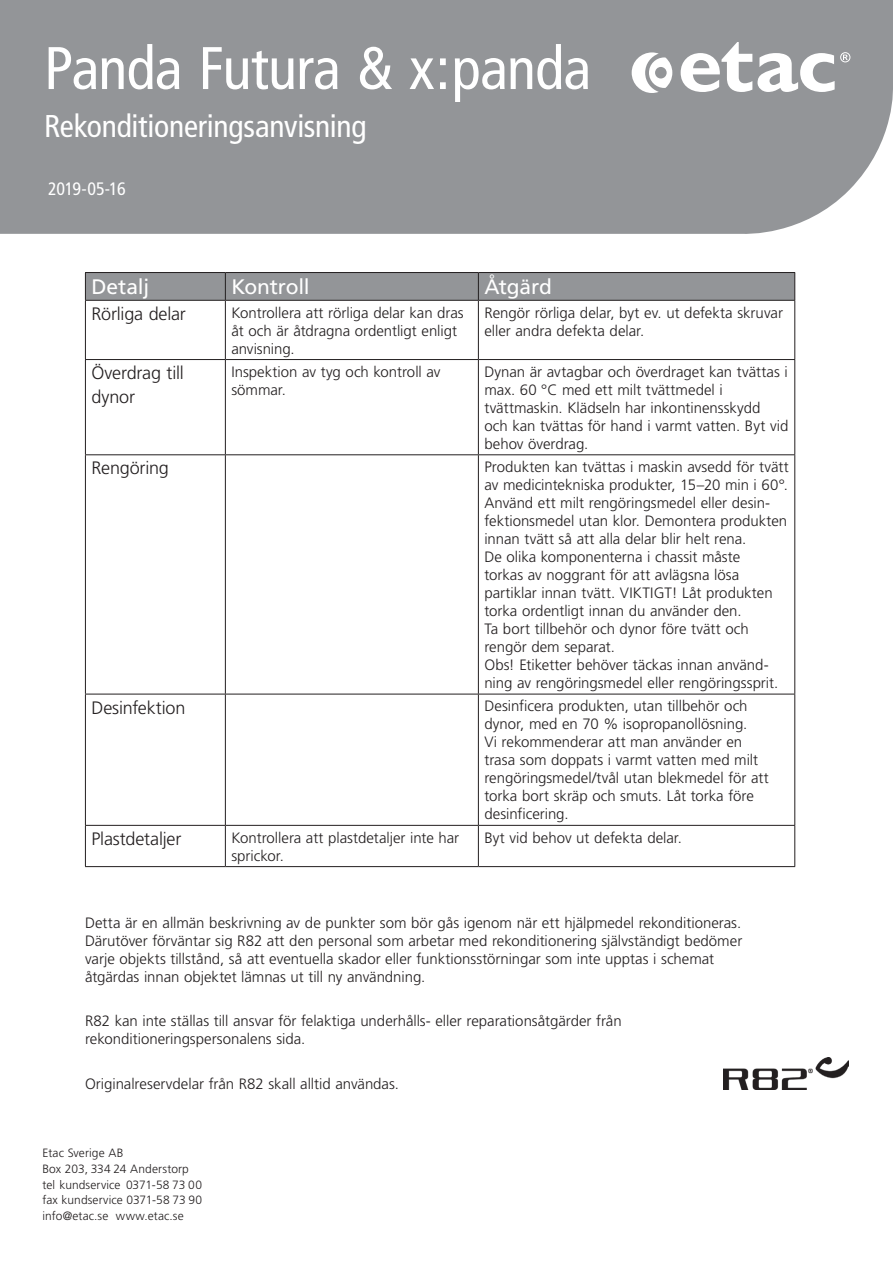
<style>
.page{position:relative;width:893px;height:1263px;background:#fff}
.page>*{position:absolute;margin:0;border:0;box-sizing:border-box;transform-origin:0 0}
.Headline1_white_2009{font:condensed 60px "Frutiger";letter-spacing:-.015em;color:#fff}
.Headline3_white_2009{font:condensed 31.5px "Frutiger";letter-spacing:-.005em;color:#fff}
.Preamble1_2009{font:21px "Frutiger LT Std";letter-spacing:-.01em;color:#fff}
.Preamble2_2009{font:300 18px/24px "Frutiger LT Std";letter-spacing:-.01em;color:#231f20}
.Intermediate_heading{font:condensed 18px "Frutiger";letter-spacing:-.02em;color:#fff}
.Bodytext_2009{font:300 15px/18px "Frutiger LT Std";color:#231f20}
.t1{font:300 12px/15.8px "Frutiger LT Std";letter-spacing:.005em;color:#231f20}
</style>
<div class="page">
<div style="left:0;top:0;width:893px;height:234px;background:#939598"></div>
<svg style="left:681px;top:42px;width:169px;height:50px"></svg>
<svg style="left:632px;top:52px;width:40px;height:41px"></svg>
<img style="left:723px;top:1057px;width:126px;height:32px">
<hr style="left:85px;top:272px;width:140px;height:1px;background:#231f20">
<hr style="left:225px;top:272px;width:253px;height:1px;background:#231f20">
<hr style="left:478px;top:272px;width:317px;height:1px;background:#231f20">
<div style="left:85px;top:273px;width:710px;height:27px;background:#939598"></div>
<hr style="left:85px;top:300px;width:140px;height:1px;background:#231f20">
<hr style="left:85px;top:301px;width:1px;height:58px;background:#231f20">
<hr style="left:225px;top:300px;width:253px;height:1px;background:#231f20">
<hr style="left:225px;top:301px;width:1px;height:58px;background:#231f20">
<hr style="left:478px;top:300px;width:317px;height:1px;background:#231f20">
<hr style="left:478px;top:301px;width:1px;height:58px;background:#231f20">
<hr style="left:794px;top:301px;width:1px;height:58px;background:#231f20">
<hr style="left:85px;top:359px;width:140px;height:1px;background:#231f20">
<hr style="left:85px;top:360px;width:1px;height:94px;background:#231f20">
<hr style="left:225px;top:359px;width:253px;height:1px;background:#231f20">
<hr style="left:225px;top:360px;width:1px;height:94px;background:#231f20">
<hr style="left:478px;top:359px;width:317px;height:1px;background:#231f20">
<hr style="left:478px;top:360px;width:1px;height:94px;background:#231f20">
<hr style="left:794px;top:360px;width:1px;height:94px;background:#231f20">
<hr style="left:85px;top:454px;width:140px;height:1px;background:#231f20">
<hr style="left:85px;top:455px;width:1px;height:239px;background:#231f20">
<hr style="left:225px;top:454px;width:253px;height:1px;background:#231f20">
<hr style="left:225px;top:455px;width:1px;height:239px;background:#231f20">
<hr style="left:478px;top:454px;width:317px;height:1px;background:#231f20">
<hr style="left:478px;top:455px;width:1px;height:239px;background:#231f20">
<hr style="left:794px;top:455px;width:1px;height:239px;background:#231f20">
<hr style="left:85px;top:694px;width:140px;height:1px;background:#231f20">
<hr style="left:85px;top:694px;width:1px;height:131px;background:#231f20">
<hr style="left:225px;top:694px;width:253px;height:1px;background:#231f20">
<hr style="left:225px;top:694px;width:1px;height:131px;background:#231f20">
<hr style="left:478px;top:694px;width:317px;height:1px;background:#231f20">
<hr style="left:478px;top:694px;width:1px;height:131px;background:#231f20">
<hr style="left:794px;top:694px;width:1px;height:131px;background:#231f20">
<hr style="left:85px;top:825px;width:140px;height:1px;background:#231f20">
<hr style="left:85px;top:826px;width:1px;height:40px;background:#231f20">
<hr style="left:225px;top:825px;width:253px;height:1px;background:#231f20">
<hr style="left:225px;top:826px;width:1px;height:40px;background:#231f20">
<hr style="left:478px;top:825px;width:317px;height:1px;background:#231f20">
<hr style="left:478px;top:826px;width:1px;height:40px;background:#231f20">
<hr style="left:794px;top:826px;width:1px;height:40px;background:#231f20">
<hr style="left:85px;top:866px;width:140px;height:1px;background:#231f20">
<hr style="left:225px;top:866px;width:253px;height:1px;background:#231f20">
<hr style="left:478px;top:866px;width:317px;height:1px;background:#231f20">
<p class="Headline1_white_2009" style="left:44px;top:33px;width:549px">Panda Futura &amp; x:panda</p>
<p class="Headline3_white_2009" style="left:44px;top:107px;width:324px">Rekonditioneringsanvisning</p>
<p class="Intermediate_heading" style="left:48px;top:178px;width:79px">2019-05-16</p>
<p class="Preamble1_2009" style="left:91px;top:275px;width:59px">Detalj</p>
<p class="Preamble1_2009" style="left:231px;top:275px;width:80px">Kontroll</p>
<p class="Preamble1_2009" style="left:484px;top:275px;width:69px">Åtgärd</p>
<p class="Preamble2_2009" style="left:91px;top:302px;width:96px">Rörliga delar</p>
<p class="Bodytext_2009" style="left:231px;top:304px;width:234px">Kontrollera att rörliga delar kan dras åt och är åtdragna ordentligt enligt anvisning.</p>
<p class="Bodytext_2009" style="left:484px;top:304px;width:300px">Rengör rörliga delar, byt ev. ut defekta skruvar eller andra defekta delar.</p>
<p class="Preamble2_2009" style="left:91px;top:361px;width:94px">Överdrag till dynor</p>
<p class="Bodytext_2009" style="left:231px;top:363px;width:211px">Inspektion av tyg och kontroll av sömmar.</p>
<p class="Bodytext_2009" style="left:484px;top:363px;width:306px">Dynan är avtagbar och överdraget kan tvättas i max. 60 °C med ett milt tvättmedel i tvättmaskin. Klädseln har inkontinensskydd<br>och kan tvättas för hand i varmt vatten. Byt vid behov överdrag.</p>
<p class="Preamble2_2009" style="left:91px;top:456px;width:79px">Rengöring</p>
<p class="Bodytext_2009" style="left:484px;top:458px;width:306px">Produkten kan tvättas i maskin avsedd för tvätt av medicintekniska produkter, 15–20 min i 60°.<br>Använd ett milt rengöringsmedel eller desin&shy;fektionsmedel utan klor. Demontera produkten innan tvätt så att alla delar blir helt rena.<br>De olika komponenterna i chassit måste<br>torkas av noggrant för att avlägsna lösa partiklar innan tvätt. VIKTIGT! Låt produkten torka ordentligt innan du använder den.<br>Ta bort tillbehör och dynor före tvätt och rengör dem separat.<br>Obs! Etiketter behöver täckas innan använd&shy;ning av rengöringsmedel eller rengöringssprit.</p>
<p class="Preamble2_2009" style="left:91px;top:696px;width:96px">Desinfektion</p>
<p class="Bodytext_2009" style="left:484px;top:697px;width:286px">Desinficera produkten, utan tillbehör och dynor, med en 70 % isopropanollösning.<br>Vi rekommenderar att man använder en trasa som doppats i varmt vatten med milt rengöringsmedel/tvål utan blekmedel för att torka bort skräp och smuts. Låt torka före desinficering.</p>
<p class="Preamble2_2009" style="left:91px;top:827px;width:92px">Plastdetaljer</p>
<p class="Bodytext_2009" style="left:231px;top:829px;width:229px">Kontrollera att plastdetaljer inte har sprickor.</p>
<p class="Bodytext_2009" style="left:484px;top:829px;width:199px">Byt vid behov ut defekta delar.</p>
<p class="Bodytext_2009" style="left:85px;top:914px;width:659px">Detta är en allmän beskrivning av de punkter som bör gås igenom när ett hjälpmedel rekonditioneras.<br>Därutöver förväntar sig R82 att den personal som arbetar med rekonditionering självständigt bedömer varje objekts tillstånd, så att eventuella skador eller funktionsstörningar som inte upptas i schemat åtgärdas innan objektet lämnas ut till ny användning.</p>
<p class="Bodytext_2009" style="left:85px;top:1012px;width:538px">R82 kan inte ställas till ansvar för felaktiga underhålls- eller reparationsåtgärder från rekonditioneringspersonalens sida.</p>
<p class="Bodytext_2009" style="left:85px;top:1075px;width:316px">Originalreservdelar från R82 skall alltid användas.</p>
<p class="t1" style="left:43px;top:1145px;width:161px">Etac Sverige AB<br>Box 203, 334 24 Anderstorp tel kundservice 0371-58 73 00 fax kundservice 0371-58 73 90 info@etac.se www.etac.se</p>
</div>
